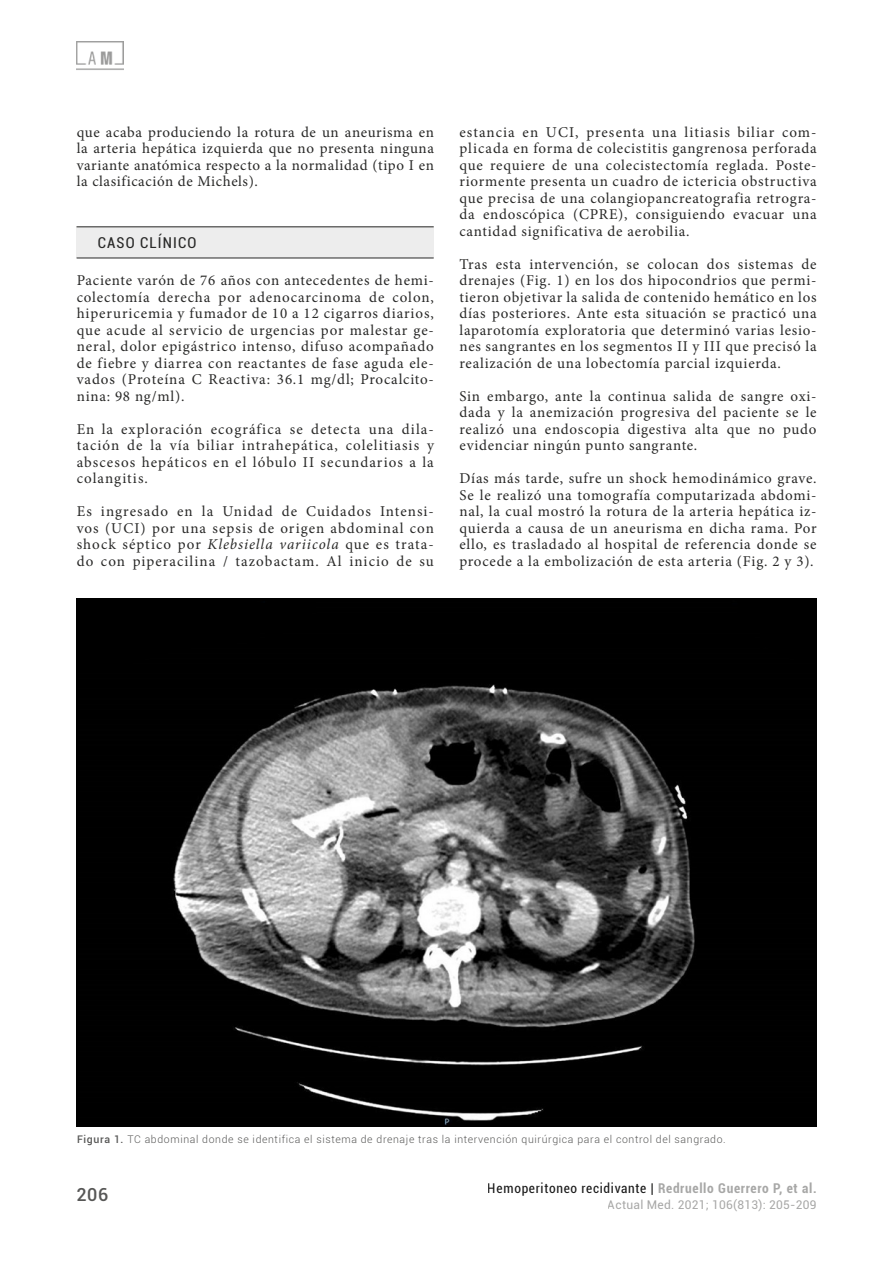
<style>
.page{position:relative;width:893px;height:1263px;background:#fff}
.page>*{position:absolute;margin:0;border:0;box-sizing:border-box;transform-origin:0 0}
.t1{font:500 18px "Roboto";color:#575756}
.AM{font:15px/16.5px "Minion Pro";letter-spacing:.05em;color:#282827;text-align:justify}
.Apartados{font:condensed 15px "Roboto";letter-spacing:.075em;color:#282827}
.t2{font:condensed 13.5px "Roboto";letter-spacing:.05em;color:#000}
.t3{font:12px "Roboto";letter-spacing:.02em;color:#9d9d9c}
.Abstract{font:300 10.5px "Roboto";letter-spacing:.06em;color:#575756}
.s1{font-style:italic}
.s2{font-weight:500}
.s3{font-weight:700;color:#9d9d9c}
</style>
<div class="page">
<img style="left:77px;top:41px;width:46px;height:29px">
<div style="left:77px;top:226px;width:357px;height:32px;background:#ededed"></div>
<hr style="left:77px;top:226px;width:357px;height:1px;background:#282827">
<hr style="left:77px;top:258px;width:357px;height:1px;background:#282827">
<img style="left:79px;top:601px;width:735px;height:524px">
<p class="AM" style="left:77px;top:124px;width:359px">que acaba produciendo la rotura de un aneurisma en la arteria hepática izquierda que no presenta ninguna variante anatómica respecto a la normalidad (tipo I en la clasificación de Michels).</p>
<p class="Apartados" style="left:98px;top:232px;width:100px">CASO CLÍNICO</p>
<p class="AM" style="left:77px;top:272px;width:359px">Paciente varón de 76 años con antecedentes de hemi&shy;colectomía derecha por adenocarcinoma de colon, hiperuricemia y fumador de 10 a 12 cigarros diarios, que acude al servicio de urgencias por malestar ge&shy;neral, dolor epigástrico intenso, difuso acompañado de fiebre y diarrea con reactantes de fase aguda ele&shy;vados (Proteína C Reactiva: 36.1 mg/dl; Procalcito&shy;nina: 98 ng/ml).</p>
<p class="AM" style="left:77px;top:421px;width:359px">En la exploración ecográfica se detecta una dila&shy;tación de la vía biliar intrahepática, colelitiasis y abscesos hepáticos en el lóbulo II secundarios a la colangitis.</p>
<p class="AM" style="left:77px;top:503px;width:359px">Es ingresado en la Unidad de Cuidados Intensi&shy;vos (UCI) por una sepsis de origen abdominal con shock séptico por <span class="s1">Klebsiella variicola</span> que es trata&shy;do con piperacilina / tazobactam. Al inicio de su</p>
<p class="AM" style="left:459px;top:124px;width:359px">estancia en UCI, presenta una litiasis biliar com&shy;plicada en forma de colecistitis gangrenosa perforada que requiere de una colecistectomía reglada. Poste&shy;riormente presenta un cuadro de ictericia obstructiva que precisa de una colangiopancreatografia retrogra&shy;da endoscópica (CPRE), consiguiendo evacuar una cantidad significativa de aerobilia.</p>
<p class="AM" style="left:459px;top:256px;width:359px">Tras esta intervención, se colocan dos sistemas de drenajes (Fig. 1) en los dos hipocondrios que permi&shy;tieron objetivar la salida de contenido hemático en los días posteriores. Ante esta situación se practicó una laparotomía exploratoria que determinó varias lesio&shy;nes sangrantes en los segmentos II y III que precisó la realización de una lobectomía parcial izquierda.</p>
<p class="AM" style="left:459px;top:388px;width:359px">Sin embargo, ante la continua salida de sangre oxi&shy;dada y la anemización progresiva del paciente se le realizó una endoscopia digestiva alta que no pudo evidenciar ningún punto sangrante.</p>
<p class="AM" style="left:459px;top:470px;width:359px">Días más tarde, sufre un shock hemodinámico grave.<br>Se le realizó una tomografía computarizada abdomi&shy;nal, la cual mostró la rotura de la arteria hepática iz&shy;quierda a causa de un aneurisma en dicha rama. Por ello, es trasladado al hospital de referencia donde se procede a la embolización de esta arteria (Fig. 2 y 3).</p>
<p class="Abstract" style="left:77px;top:1132px;width:650px"><span class="s2">Figura 1.</span> TC abdominal donde se identifica el sistema de drenaje tras la intervención quirúrgica para el control del sangrado.</p>
<p class="t1" style="left:77px;top:1182px;width:33px">206</p>
<p class="t2" style="left:488px;top:1178px;width:330px">Hemoperitoneo recidivante | <span class="s3">Redruello Guerrero P, et al.</span></p>
<p class="t3" style="left:608px;top:1196px;width:210px">Actual Med. 2021; 106(813): 205-209</p>
</div>
